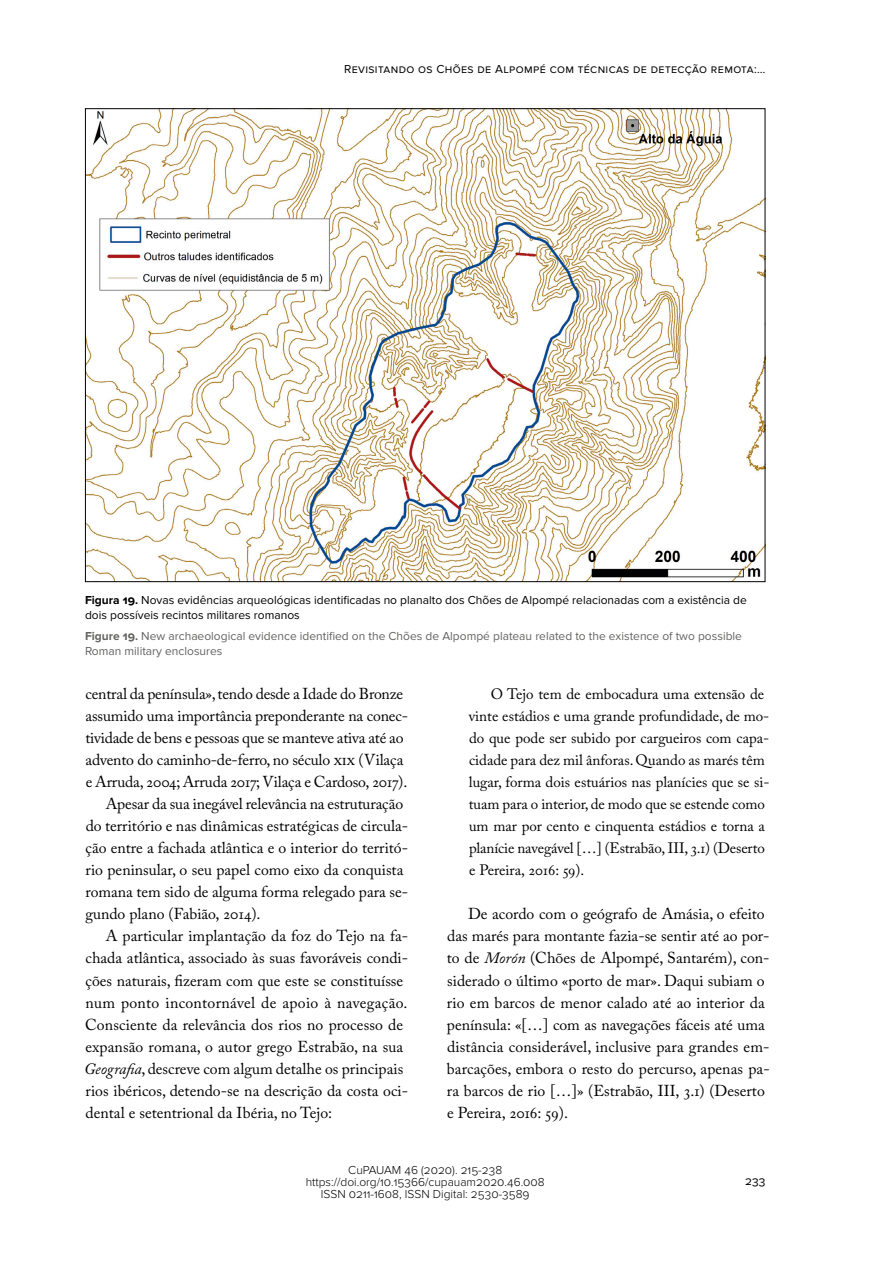
<style>
.page{position:relative;width:893px;height:1263px;background:#fff}
.page>*{position:absolute;margin:0;border:0;box-sizing:border-box;transform-origin:0 0}
.t1{font:15.75px/22px "Adobe Caslon Pro";color:#000}
.t2{font:15.75px "Adobe Caslon Pro";letter-spacing:.02em;color:#000}
.t3{font:15px/22px "Adobe Caslon Pro";color:#000}
.t4{font:12px/14.4px "Proxima Nova";color:#000}
.t5{font:12px/14.4px "Proxima Nova";color:#636362}
.t6{font:300 12px/12px "Proxima Nova";color:#000;text-align:center}
.t7{font:12px "Proxima Nova";letter-spacing:.03em;color:#000}
.s1{font-weight:700}
.s2{font-style:italic}
</style>
<div class="page">
<img style="left:87px;top:110px;width:676px;height:470px">
<p class="t7" style="left:344px;top:62px;width:423px">Revisitando os Chões de Alpompé com técnicas de detecção remota:…</p>
<p class="t4" style="left:85px;top:593px;width:663px"><span class="s1">Figura 19.</span> Novas evidências arqueológicas identificadas no planalto dos Chões de Alpompé relacionadas com a existência de dois possíveis recintos militares romanos</p>
<p class="t5" style="left:85px;top:629px;width:658px"><span class="s1">Figure 19.</span> New archaeological evidence identified on the Chões de Alpompé plateau related to the existence of two possible<br>Roman military enclosures</p>
<p class="t1" style="left:85px;top:682px;width:319px">central da península», tendo desde a Idade do Bronze</p>
<p class="t1" style="left:86px;top:704px;width:324px">assumido uma importância preponderante na conec‑</p>
<p class="t1" style="left:85px;top:726px;width:320px">tividade de bens e pessoas que se manteve ativa até ao</p>
<p class="t1" style="left:86px;top:748px;width:319px">advento do caminho‑de‑ferro, no século XIX (Vilaça</p>
<p class="t1" style="left:86px;top:770px;width:323px">e Arruda, 2004; Arruda 2017; Vilaça e Cardoso, 2017).</p>
<p class="t1" style="left:106px;top:793px;width:299px">Apesar da sua inegável relevância na estruturação</p>
<p class="t1" style="left:86px;top:815px;width:324px">do território e nas dinâmicas estratégicas de circula‑</p>
<p class="t1" style="left:86px;top:837px;width:324px">ção entre a fachada atlântica e o interior do territó‑</p>
<p class="t1" style="left:85px;top:859px;width:319px">rio peninsular, o seu papel como eixo da conquista</p>
<p class="t1" style="left:85px;top:881px;width:324px">romana tem sido de alguma forma relegado para se‑</p>
<p class="t1" style="left:85px;top:903px;width:177px">gundo plano (Fabião, 2014).</p>
<p class="t1" style="left:106px;top:925px;width:304px">A particular implantação da foz do Tejo na fa‑</p>
<p class="t1" style="left:85px;top:947px;width:324px">chada atlântica, associado às suas favoráveis condi‑</p>
<p class="t1" style="left:86px;top:969px;width:319px">ções naturais, fizeram com que este se constituísse</p>
<p class="t2" style="left:85px;top:993px;width:324px">num ponto incontornável de apoio à navegação.</p>
<p class="t1" style="left:85px;top:1013px;width:320px">Consciente da relevância dos rios no processo de</p>
<p class="t1" style="left:86px;top:1035px;width:319px">expansão romana, o autor grego Estrabão, na sua</p>
<p class="t1" style="left:84px;top:1057px;width:321px"><span class="s2">Geografia</span>, descreve com algum detalhe os principais</p>
<p class="t1" style="left:85px;top:1079px;width:324px">rios ibéricos, detendo‑se na descrição da costa oci‑</p>
<p class="t1" style="left:86px;top:1101px;width:248px">dental e setentrional da Ibéria, no Tejo:</p>
<p class="t3" style="left:469px;top:683px;width:302px;text-indent:22px">O Tejo tem de embocadura uma extensão de vinte estádios e uma grande profundidade, de mo‑ do que pode ser subido por cargueiros com capa‑ cidade para dez mil ânforas. Quando as marés têm lugar, forma dois estuários nas planícies que se si‑ tuam para o interior, de modo que se estende como um mar por cento e cinquenta estádios e torna a planície navegável […] (Estrabão, III, 3.1) (Deserto e Pereira, 2016: 59).</p>
<p class="t1" style="left:447px;top:903px;width:324px;text-indent:21px">De acordo com o geógrafo de Amásia, o efeito das marés para montante fazia‑se sentir até ao por‑ to de <span class="s2">Morón</span> (Chões de Alpompé, Santarém), con‑ siderado o último «porto de mar». Daqui subiam o rio em barcos de menor calado até ao interior da península: «[…] com as navegações fáceis até uma distância considerável, inclusive para grandes em‑ barcações, embora o resto do percurso, apenas pa‑ ra barcos de rio […]» (Estrabão, III, 3.1) (Deserto e Pereira, 2016: 59).</p>
<p class="t6" style="left:306px;top:1165px;width:241px">CuPAUAM 46 (2020). 215-238 https://doi.org/10.15366/cupauam2020.46.008<br>ISSN 0211-1608, ISSN Digital: 2530-3589</p>
<p class="t4" style="left:745px;top:1174px;width:22px">233</p>
</div>
